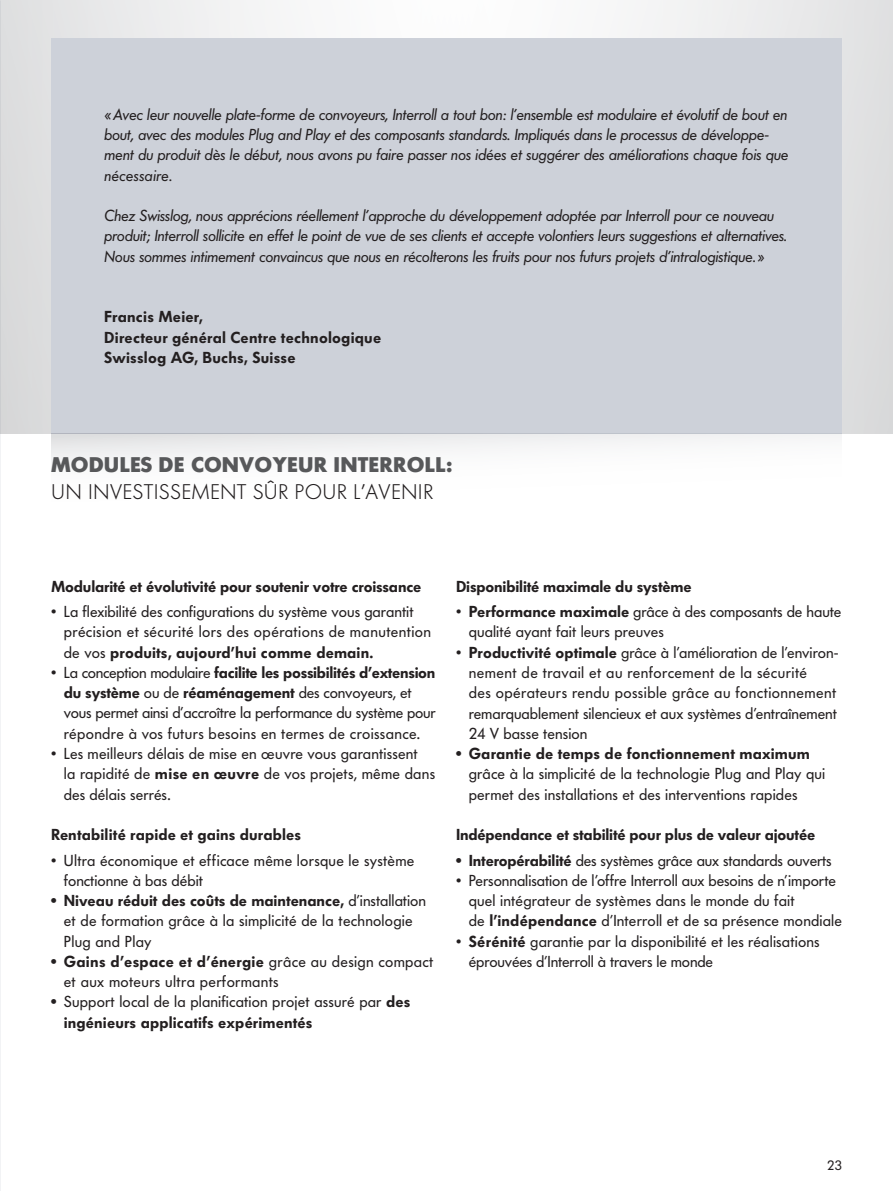
<style>
.page{position:relative;width:893px;height:1191px;background:#fff}
.page>*{position:absolute;margin:0;border:0;box-sizing:border-box;transform-origin:0 0}
.t1{font:300 21px "Futura BQ";letter-spacing:.015em;color:#231f20}
.t2{font:700 21px "Futura BQ";letter-spacing:.005em;color:#57585a}
.t3{font:15.75px/20.2px "Futura BQ";letter-spacing:.01em;color:#231f20}
.t4{font:italic 15.75px/20.2px "Futura BQ";letter-spacing:-.01em;color:#231f20}
.t5{font:15.75px/20.2px "Futura BQ";letter-spacing:-.015em;color:#231f20}
.t6{font:600 15.75px/20.2px "Futura BQ";letter-spacing:.01em;color:#231f20}
.t7{font:600 15.75px "Futura BQ";letter-spacing:-.01em;color:#231f20}
.t8{font:15.75px "Futura BQ";letter-spacing:-.01em;color:#231f20}
.t9{font:13.5px "Futura BQ";color:#231f20}
.s1{font-weight:600}
</style>
<div class="page">
<svg style="left:1px;top:0;width:892px;height:434px"></svg>
<hr style="left:0;top:0;width:1px;height:1191px;background:#f2f3f5">
<img style="left:0;top:38px;width:1px;height:394px">
<div style="left:51px;top:38px;width:791px;height:396px;background:#cdd1d9"></div>
<div style="left:51px;top:434px;width:791px;height:67px;background:linear-gradient(to bottom,#efeff0,#fff)"></div>
<p class="t4" style="left:104px;top:104px;width:686px">«Avec leur nouvelle plate-forme de convoyeurs, Interroll a tout bon: l’ensemble est modulaire et évolutif de bout en bout, avec des modules Plug and Play et des composants standards. Impliqués dans le processus de développe&shy;ment du produit dès le début, nous avons pu faire passer nos idées et suggérer des améliorations chaque fois que nécessaire.</p>
<p class="t4" style="left:104px;top:205px;width:684px">Chez Swisslog, nous apprécions réellement l’approche du développement adoptée par Interroll pour ce nouveau produit; Interroll sollicite en effet le point de vue de ses clients et accepte volontiers leurs suggestions et alternatives.<br>Nous sommes intimement convaincus que nous en récolterons les fruits pour nos futurs projets d’intralogistique.»</p>
<p class="t6" style="left:104px;top:306px;width:279px">Francis Meier,<br>Directeur général Centre technologique<br>Swisslog AG, Buchs, Suisse</p>
<h1 class="t2" style="left:51px;top:450px;width:403px">MODULES DE CONVOYEUR INTERROLL:</h1>
<h1 class="t1" style="left:51px;top:478px;width:383px">U N INVESTISSEMENT SÛ R POUR L’AVENIR</h1>
<p class="t7" style="left:51px;top:576px;width:372px">Modularité et évolutivité pour soutenir votre croissance</p>
<p class="t3" style="left:64px;top:601px;width:369px;text-indent:-13px">• La flexibilité des configurations du système vous garantit précision et sécurité lors des opérations de manutention de vos <span class="s1">produits, aujourd’hui comme demain.</span></p>
<p class="t5" style="left:64px;top:662px;width:373px;text-indent:-13px">• La conception modulaire <span class="s1">facilite les possibilités d’extension du système</span> ou de <span class="s1">réaménagement</span> des convoyeurs, et vous permet ainsi d’accroître la performance du système pour répondre à vos futurs besoins en termes de croissance.</p>
<p class="t3" style="left:64px;top:743px;width:373px;text-indent:-13px">• Les meilleurs délais de mise en œuvre vous garantissent<br>la rapidité de <span class="s1">mise en œuvre</span> de vos projets, même dans des délais serrés.</p>
<p class="t6" style="left:51px;top:824px;width:252px">Rentabilité rapide et gains durables</p>
<p class="t3" style="left:64px;top:850px;width:352px;text-indent:-13px">• Ultra économique et efficace même lorsque le système fonctionne à bas débit</p>
<p class="t3" style="left:64px;top:890px;width:364px;text-indent:-13px"><span class="s1">• Niveau réduit des coûts de maintenance,</span> d’installation et de formation grâce à la simplicité de la technologie<br>Plug and Play</p>
<p class="t3" style="left:64px;top:951px;width:371px;text-indent:-13px"><span class="s1">• Gains d’espace et d’énergie</span> grâce au design compact et aux moteurs ultra performants</p>
<p class="t3" style="left:64px;top:991px;width:348px;text-indent:-13px"><span class="s1">•</span> Support local de la planification projet assuré par <span class="s1">des ingénieurs applicatifs expérimentés</span></p>
<p class="t7" style="left:456px;top:576px;width:237px">Disponibilité maximale du système</p>
<p class="t3" style="left:469px;top:601px;width:374px;text-indent:-13px">• <span class="s1">Performance maximale</span> grâce à des composants de haute qualité ayant fait leurs preuves</p>
<p class="t3" style="left:469px;top:642px;width:370px;text-indent:-13px">• <span class="s1">Productivité optimale</span> grâce à l’amélioration de l’environ&shy;nement de travail et au renforcement de la sécurité<br>des opérateurs rendu possible grâce au fonctionnement remarquablement silencieux et aux systèmes d’entraînement 24 V basse tension</p>
<p class="t6" style="left:456px;top:743px;width:355px">• Garantie de temps de fonctionnement maximum</p>
<p class="t3" style="left:469px;top:763px;width:358px">grâce à la simplicité de la technologie Plug and Play qui permet des installations et des interventions rapides</p>
<p class="t7" style="left:456px;top:824px;width:361px">Indépendance et stabilité pour plus de valeur ajoutée</p>
<p class="t8" style="left:456px;top:850px;width:377px"><span class="s1">• Interopérabilité</span> des systèmes grâce aux standards ouverts</p>
<p class="t3" style="left:469px;top:870px;width:375px;text-indent:-13px">• Personnalisation de l’offre Interroll aux besoins de n’importe quel intégrateur de systèmes dans le monde du fait<br>de <span class="s1">l’indépendance</span> d’Interroll et de sa présence mondiale</p>
<p class="t3" style="left:469px;top:931px;width:352px;text-indent:-13px">• <span class="s1">Sérénité</span> garantie par la disponibilité et les réalisations éprouvées d’Interroll à travers le monde</p>
<p class="t9" style="left:827px;top:1156px;width:16px">23</p>
</div>
